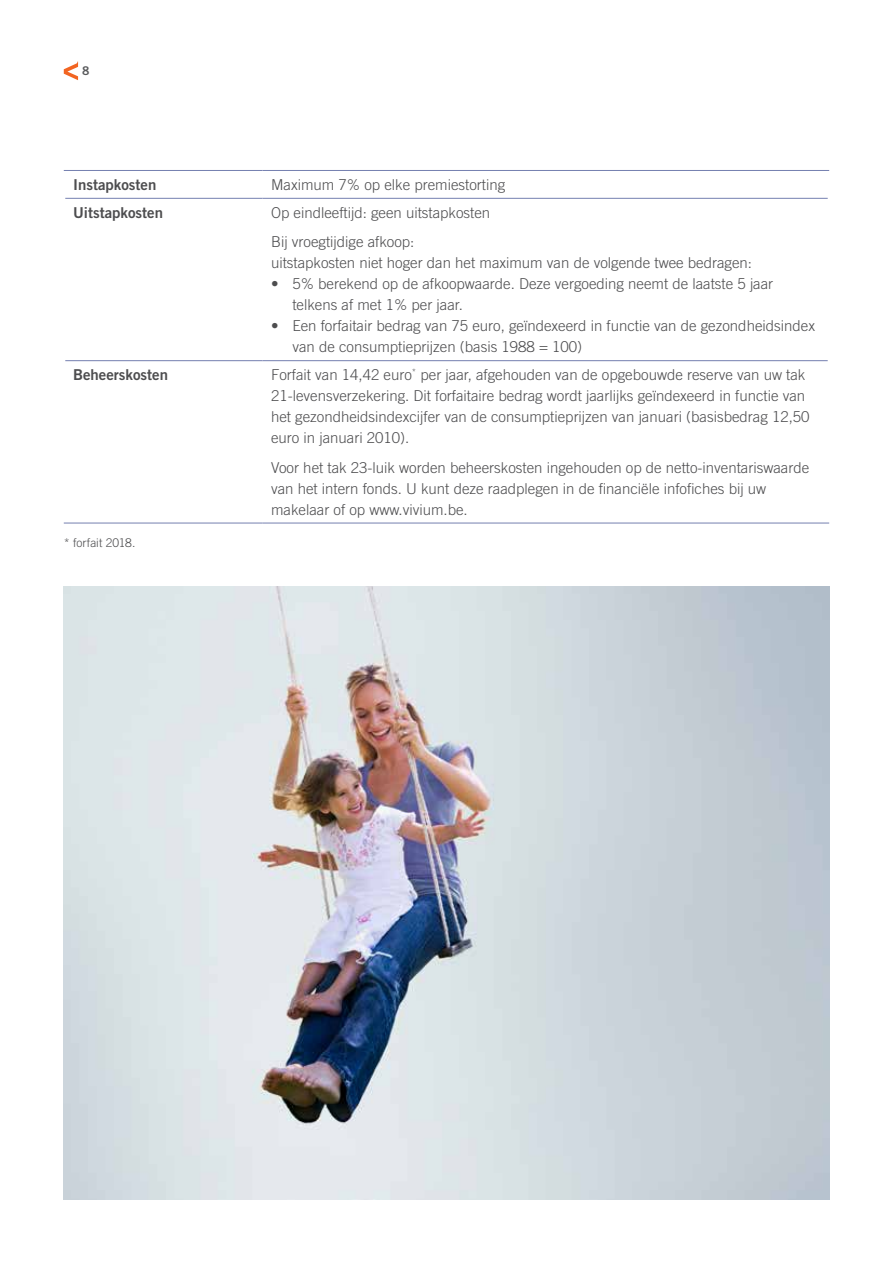
<style>
.page{position:relative;width:893px;height:1263px;background:#fff}
.page>*{position:absolute;margin:0;border:0;box-sizing:border-box;transform-origin:0 0}
.t1{font:300 15px/21px "Trade Gothic LT Std";color:#4d4d4f}
.t2{font:15px "Trade Gothic LT Std Bd 2";color:#4d4d4f}
.t3{font:300 12px "Trade Gothic LT Std";letter-spacing:.005em;color:#4d4d4f}
.t4{font:12px "Trade Gothic LT Std Bd 2";color:#58595b}
</style>
<div class="page">
<svg style="left:64px;top:62px;width:14px;height:18px"></svg>
<hr style="left:64px;top:170px;width:199px;height:1px;background:#747fb0">
<hr style="left:263px;top:170px;width:566px;height:1px;background:#747fb0">
<hr style="left:65px;top:198px;width:198px;height:1px;background:#747fb0">
<hr style="left:263px;top:198px;width:565px;height:1px;background:#747fb0">
<hr style="left:65px;top:360px;width:198px;height:1px;background:#747fb0">
<hr style="left:263px;top:360px;width:565px;height:1px;background:#747fb0">
<hr style="left:64px;top:523px;width:199px;height:1px;background:#747fb0">
<hr style="left:263px;top:523px;width:566px;height:1px;background:#747fb0">
<svg style="left:269px;top:197px;width:239px;height:2px"></svg>
<svg style="left:267px;top:360px;width:553px;height:164px"></svg>
<img style="left:64px;top:587px;width:765px;height:612px">
<p class="t4" style="left:82px;top:63px;width:9px">8</p>
<p class="t2" style="left:73px;top:175px;width:85px">Instapkosten</p>
<p class="t1" style="left:271px;top:174px;width:236px">Maximum 7% op elke premiestorting</p>
<p class="t2" style="left:73px;top:203px;width:91px">Uitstapkosten</p>
<p class="t1" style="left:271px;top:197px;width:221px;line-height:29.5px">Op eindleeftijd: geen uitstapkosten<br>Bij vroegtijdige afkoop:</p>
<p class="t1" style="left:271px;top:252px;width:482px">uitstapkosten niet hoger dan het maximum van de volgende twee bedragen:</p>
<p class="t1" style="left:292px;top:273px;width:482px;text-indent:-21px">• 5% berekend op de afkoopwaarde. Deze vergoeding neemt de laatste 5 jaar telkens af met 1% per jaar.</p>
<p class="t1" style="left:292px;top:315px;width:524px;text-indent:-21px">• Een forfaitair bedrag van 75 euro, geïndexeerd in functie van de gezondheidsindex van de consumptieprijzen (basis 1988 = 100)</p>
<p class="t2" style="left:73px;top:365px;width:96px">Beheerskosten</p>
<p class="t1" style="left:271px;top:364px;width:540px">Forfait van 14,42 euro<sup>*</sup> per jaar, afgehouden van de opgebouwde reserve van uw tak 21-levensverzekering. Dit forfaitaire bedrag wordt jaarlijks geïndexeerd in functie van het gezondheidsindexcijfer van de consumptieprijzen van januari (basisbedrag 12,50 euro in januari 2010).</p>
<p class="t1" style="left:271px;top:456px;width:540px">Voor het tak 23-luik worden beheerskosten ingehouden op de netto-inventariswaarde van het intern fonds. U kunt deze raadplegen in de financiële infofiches bij uw makelaar of op www.vivium.be.</p>
<p class="t3" style="left:64px;top:535px;width:73px">* forfait 2018.</p>
</div>
